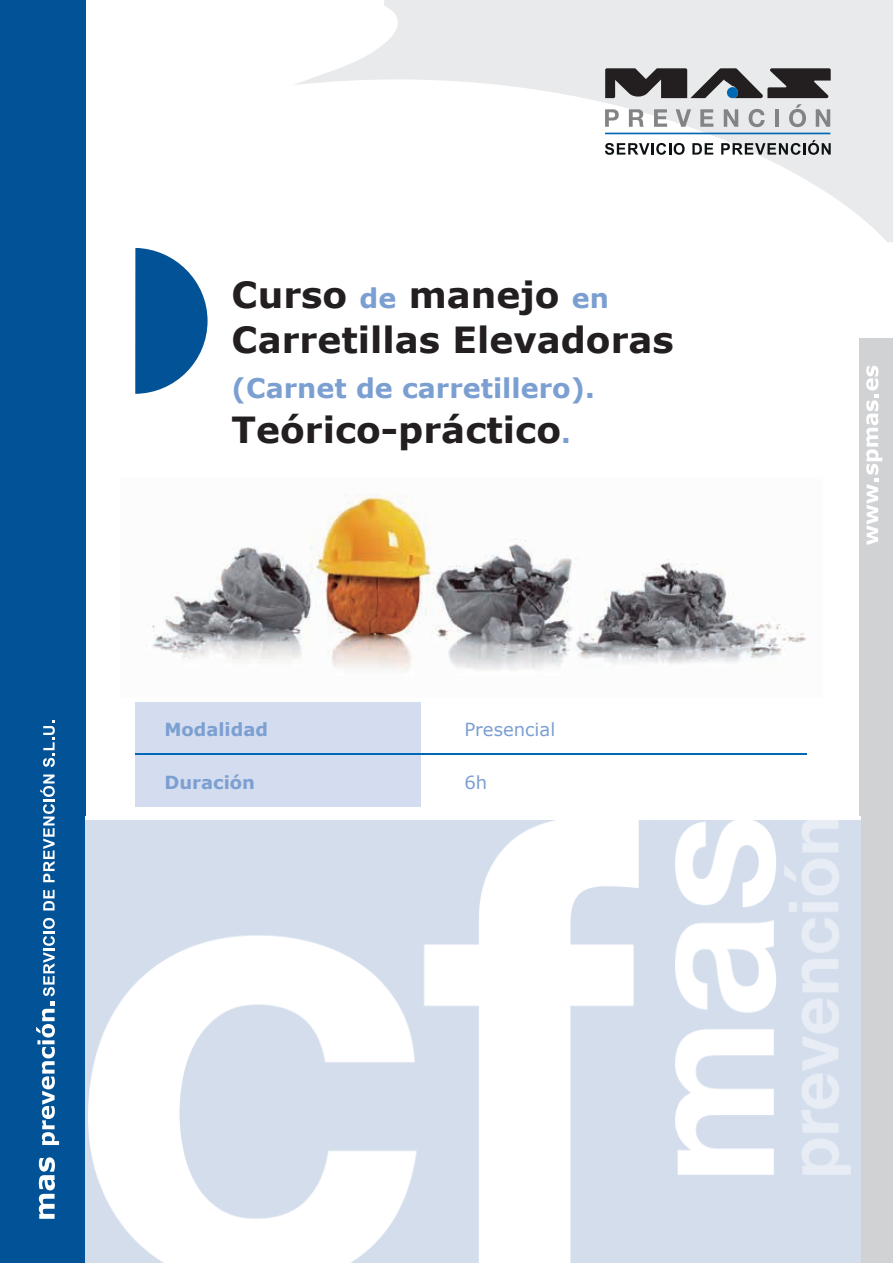
<style>
.page{position:relative;width:893px;height:1263px;background:#fff}
.page>*{position:absolute;margin:0;border:0;box-sizing:border-box;transform-origin:0 0}
.t1{font:700 36px/45px "Verdana";color:#231f20}
.t2{font:700 27px "Verdana";color:#7c9fd2}
.t3{font:700 18px "Verdana";color:#7c9fd2}
.t4{font:18px "Verdana";color:#7c9fd2}
.s1{font-size:27px;color:#7c9fd2}
</style>
<div class="page">
<div style="left:0;top:0;width:85px;height:1263px;background:#015296"></div>
<svg style="left:39px;top:1157px;width:16px;height:62px"></svg>
<svg style="left:36px;top:918px;width:23px;height:227px"></svg>
<svg style="left:43px;top:890px;width:12px;height:20px"></svg>
<svg style="left:40px;top:774px;width:15px;height:108px"></svg>
<svg style="left:43px;top:721px;width:12px;height:46px"></svg>
<svg style="left:294px;top:0;width:599px;height:242px"></svg>
<svg style="left:605px;top:109px;width:14px;height:18px"></svg>
<svg style="left:629px;top:109px;width:15px;height:18px"></svg>
<svg style="left:654px;top:109px;width:13px;height:18px"></svg>
<svg style="left:676px;top:109px;width:15px;height:18px"></svg>
<svg style="left:700px;top:109px;width:13px;height:18px"></svg>
<svg style="left:724px;top:109px;width:14px;height:18px"></svg>
<svg style="left:749px;top:109px;width:16px;height:18px"></svg>
<hr style="left:775px;top:109px;width:4px;height:18px;background:#838485">
<svg style="left:789px;top:104px;width:17px;height:23px"></svg>
<svg style="left:816px;top:109px;width:14px;height:18px"></svg>
<svg style="left:605px;top:143px;width:80px;height:12px"></svg>
<svg style="left:692px;top:143px;width:21px;height:12px"></svg>
<svg style="left:721px;top:140px;width:110px;height:15px;background:#9c9e9f"></svg>
<hr style="left:605px;top:133px;width:225px;height:1px;background:#0168b3">
<svg style="left:605px;top:68px;width:226px;height:30px;background:#636264"></svg>
<svg style="left:135px;top:248px;width:73px;height:146px"></svg>
<div style="left:859px;top:338px;width:34px;height:925px;background:#d1d2d4"></div>
<svg style="left:866px;top:366px;width:16px;height:179px"></svg>
<img style="left:85px;top:817px;width:775px;height:446px">
<img style="left:152px;top:494px;width:655px;height:177px">
<div style="left:135px;top:702px;width:286px;height:105px;background:#d3ddef"></div>
<hr style="left:135px;top:753px;width:672px;height:2px;background:#0168b3">
<p class="t1" style="left:232px;top:272px;width:444px">Curso <span class="s1">de</span> manejo <span class="s1">en<br></span>Carretillas Elevadoras</p>
<p class="t2" style="left:232px;top:369px;width:365px">(Carnet de carretillero).</p>
<p class="t1" style="left:232px;top:407px;width:341px">Teórico-práctico<span class="s1">.</span></p>
<p class="t3" style="left:164px;top:717px;width:105px">Modalidad</p>
<p class="t4" style="left:464px;top:717px;width:92px">Presencial</p>
<p class="t3" style="left:164px;top:770px;width:92px">Duración</p>
<p class="t4" style="left:464px;top:770px;width:24px">6h</p>
</div>
